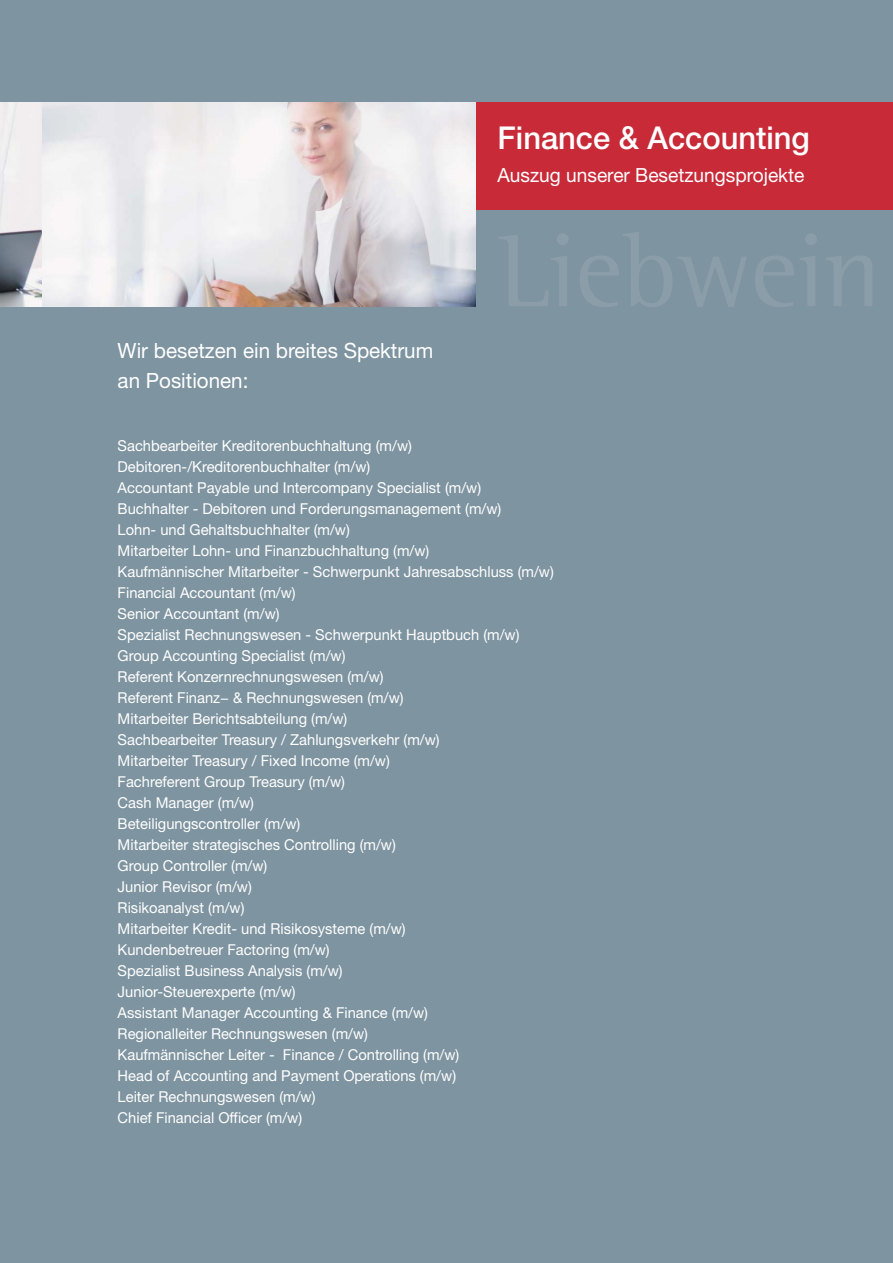
<style>
.page{position:relative;width:893px;height:1263px;background:#fff}
.page>*{position:absolute;margin:0;border:0;box-sizing:border-box;transform-origin:0 0}
.t1{font:500 31.5px "Helvetica Neue";color:#fff}
.t2{font:21px/29.4px "Helvetica Neue";color:#fff}
.t3{font:19.5px "Helvetica Neue";color:#fff}
.t4{font:15px/21px "Helvetica Neue";color:#fff}
</style>
<div class="page">
<div style="left:0;top:0;width:892px;height:1263px;background:#7e94a0"></div>
<div style="left:476px;top:102px;width:416px;height:107px;background:#c82a38"></div>
<img style="left:0;top:102px;width:476px;height:205px">
<svg style="left:498px;top:232px;width:374px;height:75px"></svg>
<h2 class="t2" style="left:118px;top:338px;width:317px">Wir besetzen ein breites Spektrum an Positionen:</h2>
<h1 class="t1" style="left:497px;top:127px;width:314px">Finance &amp; Accounting</h1>
<h3 class="t3" style="left:497px;top:168px;width:308px">Auszug unserer Besetzungsprojekte</h3>
<p class="t4" style="left:118px;top:436px;width:438px">Sachbearbeiter Kreditorenbuchhaltung (m/w)<br>Debitoren-/Kreditorenbuchhalter (m/w)<br>Accountant Payable und Intercompany Specialist (m/w)<br>Buchhalter - Debitoren und Forderungsmanagement (m/w)<br>Lohn- und Gehaltsbuchhalter (m/w)<br>Mitarbeiter Lohn- und Finanzbuchhaltung (m/w)<br>Kaufmännischer Mitarbeiter - Schwerpunkt Jahresabschluss (m/w)<br>Financial Accountant (m/w)<br>Senior Accountant (m/w)<br>Spezialist Rechnungswesen - Schwerpunkt Hauptbuch (m/w)<br>Group Accounting Specialist (m/w)<br>Referent Konzernrechnungswesen (m/w)<br>Referent Finanz− &amp; Rechnungswesen (m/w)<br>Mitarbeiter Berichtsabteilung (m/w)<br>Sachbearbeiter Treasury / Zahlungsverkehr (m/w)<br>Mitarbeiter Treasury / Fixed Income (m/w)<br>Fachreferent Group Treasury (m/w)<br>Cash Manager (m/w)<br>Beteiligungscontroller (m/w)<br>Mitarbeiter strategisches Controlling (m/w)<br>Group Controller (m/w)<br>Junior Revisor (m/w)<br>Risikoanalyst (m/w)<br>Mitarbeiter Kredit- und Risikosysteme (m/w)<br>Kundenbetreuer Factoring (m/w)<br>Spezialist Business Analysis (m/w)<br>Junior-Steuerexperte (m/w)<br>Assistant Manager Accounting &amp; Finance (m/w)<br>Regionalleiter Rechnungswesen (m/w)<br>Kaufmännischer Leiter - Finance / Controlling (m/w)<br>Head of Accounting and Payment Operations (m/w)<br>Leiter Rechnungswesen (m/w)<br>Chief Financial Officer (m/w)</p>
</div>
